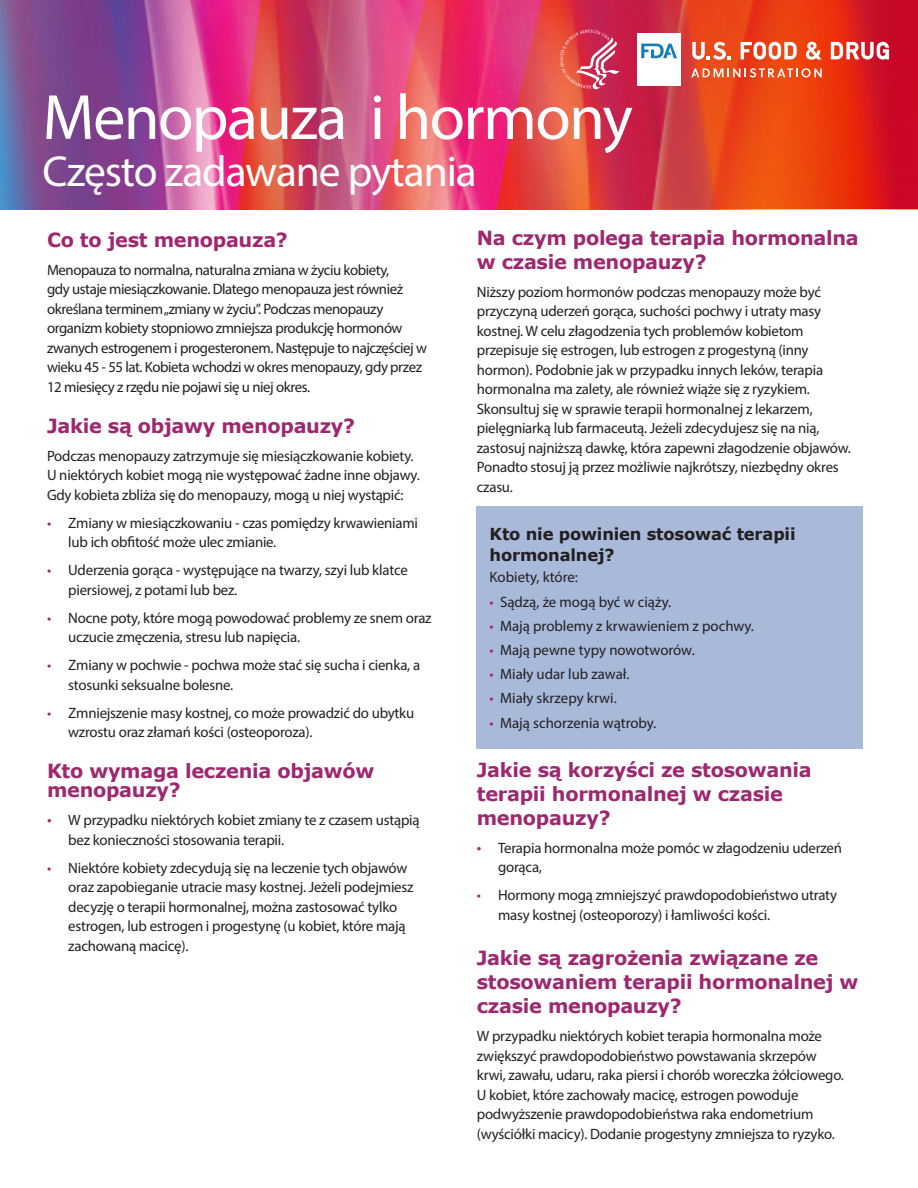
<style>
.page{position:relative;width:918px;height:1188px;background:#fff}
.page>*{position:absolute;margin:0;border:0;box-sizing:border-box;transform-origin:0 0}
.t1{font:64.5px "Myriad Pro";letter-spacing:-.025em;color:#fff}
.t2{font:43.5px "Myriad Pro";letter-spacing:-.025em;color:#fff}
.t3{font:700 19.5px/24px "Verdana";letter-spacing:-.015em;color:#9e286f}
.t4{font:700 16.5px/21px "Verdana";letter-spacing:-.01em;color:#231f20}
.t5{font:15px/19.5px "Myriad Pro";letter-spacing:-.015em;color:#231f20}
.s1{color:#9e286f}
.s2{font-size:16.5px;color:#9e286f}
</style>
<div class="page">
<img style="left:0;top:0;width:591px;height:209px">
<svg style="left:591px;top:0;width:327px;height:209px"></svg>
<svg style="left:691px;top:68px;width:131px;height:9px"></svg>
<svg style="left:741px;top:42px;width:56px;height:18px"></svg>
<svg style="left:806px;top:42px;width:16px;height:18px"></svg>
<svg style="left:831px;top:42px;width:58px;height:18px"></svg>
<svg style="left:692px;top:42px;width:39px;height:18px"></svg>
<div style="left:637px;top:33px;width:44px;height:53px;background:#fff"></div>
<svg style="left:641px;top:44px;width:36px;height:14px"></svg>
<svg style="left:560px;top:30px;width:59px;height:60px"></svg>
<div style="left:477px;top:507px;width:386px;height:242px;background:#a8b9da"></div>
<h1 class="t1" style="left:43px;top:78px;width:592px">Menopauza i hormony</h1>
<h1 class="t2" style="left:43px;top:144px;width:436px">Często zadawane pytania</h1>
<h2 class="t3" style="left:47px;top:227px;width:242px">Co to jest menopauza?</h2>
<p class="t5" style="left:47px;top:260px;width:382px">Menopauza to normalna, naturalna zmiana w życiu kobiety,<br>gdy ustaje miesiączkowanie. Dlatego menopauza jest również określana terminem „zmiany w życiu”. Podczas menopauzy organizm kobiety stopniowo zmniejsza produkcję hormonów zwanych estrogenem i progesteronem. Następuje to najczęściej w wieku 45 - 55 lat. Kobieta wchodzi w okres menopauzy, gdy przez 12 miesięcy z rzędu nie pojawi się u niej okres.</p>
<h2 class="t3" style="left:47px;top:413px;width:310px">Jakie są objawy menopauzy?</h2>
<p class="t5" style="left:47px;top:446px;width:374px">Podczas menopauzy zatrzymuje się miesiączkowanie kobiety.<br>U niektórych kobiet mogą nie występować żadne inne objawy.<br>Gdy kobieta zbliża się do menopauzy, mogą u niej wystąpić:</p>
<p class="t5" style="left:68px;top:513px;width:351px;text-indent:-21px"><span class="s1">•</span> Zmiany w miesiączkowaniu - czas pomiędzy krwawieniami lub ich obfitość może ulec zmianie.</p>
<p class="t5" style="left:68px;top:560px;width:341px;text-indent:-21px"><span class="s1">•</span> Uderzenia gorąca - występujące na twarzy, szyi lub klatce piersiowej, z potami lub bez.</p>
<p class="t5" style="left:68px;top:608px;width:365px;text-indent:-21px"><span class="s1">•</span> Nocne poty, które mogą powodować problemy ze snem oraz uczucie zmęczenia, stresu lub napięcia.</p>
<p class="t5" style="left:68px;top:655px;width:353px;text-indent:-21px"><span class="s1">•</span> Zmiany w pochwie - pochwa może stać się sucha i cienka, a stosunki seksualne bolesne.</p>
<p class="t5" style="left:68px;top:703px;width:347px;text-indent:-21px"><span class="s1">•</span> Zmniejszenie masy kostnej, co może prowadzić do ubytku wzrostu oraz złamań kości (osteoporoza).</p>
<h2 class="t3" style="left:47px;top:761px;width:329px;line-height:19.5px">Kto wymaga leczenia objawów menopauzy?</h2>
<p class="t5" style="left:68px;top:810px;width:353px;text-indent:-21px"><span class="s2">•</span> W przypadku niektórych kobiet zmiany te z czasem ustąpią bez konieczności stosowania terapii.</p>
<p class="t5" style="left:68px;top:858px;width:347px;text-indent:-21px"><span class="s1">•</span> Niektóre kobiety zdecydują się na leczenie tych objawów oraz zapobieganie utracie masy kostnej. Jeżeli podejmiesz decyzję o terapii hormonalnej, można zastosować tylko estrogen, lub estrogen i progestynę (u kobiet, które mają zachowaną macicę).</p>
<h2 class="t3" style="left:477px;top:225px;width:384px">Na czym polega terapia hormonalna w czasie menopauzy?</h2>
<p class="t5" style="left:477px;top:282px;width:376px">Niższy poziom hormonów podczas menopauzy może być przyczyną uderzeń gorąca, suchości pochwy i utraty masy kostnej. W celu złagodzenia tych problemów kobietom przepisuje się estrogen, lub estrogen z progestyną (inny hormon). Podobnie jak w przypadku innych leków, terapia hormonalna ma zalety, ale również wiąże się z ryzykiem.<br>Skonsultuj się w sprawie terapii hormonalnej z lekarzem, pielęgniarką lub farmaceutą. Jeżeli zdecydujesz się na nią, zastosuj najniższą dawkę, która zapewni złagodzenie objawów.<br>Ponadto stosuj ją przez możliwie najkrótszy, niezbędny okres czasu.</p>
<h2 class="t4" style="left:490px;top:524px;width:308px">Kto nie powinien stosować terapii hormonalnej?</h2>
<p class="t5" style="left:490px;top:567px;width:90px">Kobiety, które:</p>
<p class="t5" style="left:490px;top:592px;width:183px"><span class="s1">•</span> Sądzą, że mogą być w ciąży.</p>
<p class="t5" style="left:490px;top:616px;width:266px"><span class="s1">•</span> Mają problemy z krwawieniem z pochwy.</p>
<p class="t5" style="left:490px;top:640px;width:207px"><span class="s1">•</span> Mają pewne typy nowotworów.</p>
<p class="t5" style="left:490px;top:664px;width:141px"><span class="s1">•</span> Miały udar lub zawał.</p>
<p class="t5" style="left:490px;top:688px;width:129px"><span class="s1">•</span> Miały skrzepy krwi.</p>
<p class="t5" style="left:490px;top:713px;width:168px"><span class="s1">•</span> Mają schorzenia wątroby.</p>
<h2 class="t3" style="left:477px;top:757px;width:336px">Jakie są korzyści ze stosowania terapii hormonalnej w czasie menopauzy?</h2>
<p class="t5" style="left:498px;top:838px;width:345px;text-indent:-21px"><span class="s2">•</span> Terapia hormonalna może pomóc w złagodzeniu uderzeń gorąca,</p>
<p class="t5" style="left:498px;top:885px;width:341px;text-indent:-21px"><span class="s1">•</span> Hormony mogą zmniejszyć prawdopodobieństwo utraty masy kostnej (osteoporozy) i łamliwości kości.</p>
<h2 class="t3" style="left:477px;top:946px;width:383px">Jakie są zagrożenia związane ze stosowaniem terapii hormonalnej w czasie menopauzy?</h2>
<p class="t5" style="left:477px;top:1026px;width:369px">W przypadku niektórych kobiet terapia hormonalna może zwiększyć prawdopodobieństwo powstawania skrzepów krwi, zawału, udaru, raka piersi i chorób woreczka żółciowego.<br>U kobiet, które zachowały macicę, estrogen powoduje podwyższenie prawdopodobieństwa raka endometrium (wyściółki macicy). Dodanie progestyny zmniejsza to ryzyko.</p>
</div>
